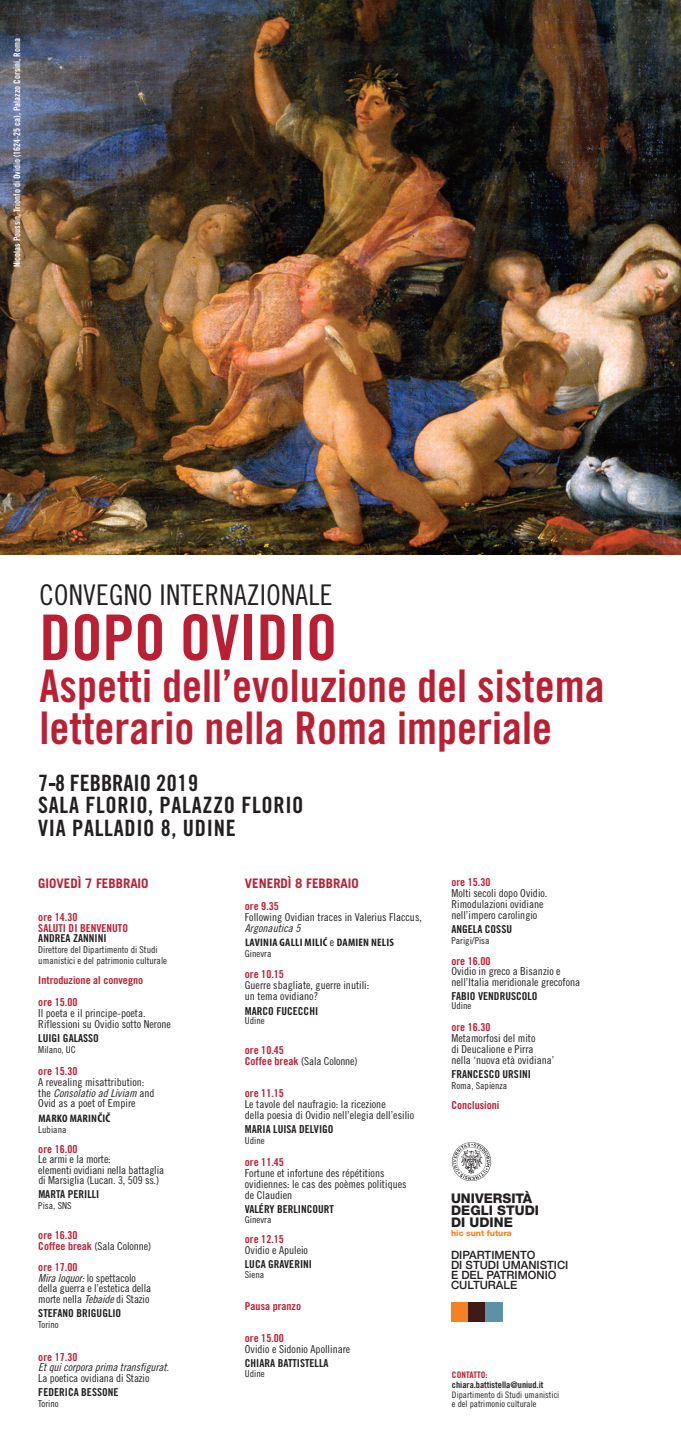
<style>
.page{position:relative;width:681px;height:1446px;background:#fff}
.page>*{position:absolute;margin:0;border:0;box-sizing:border-box;transform-origin:0 0}
.t1{font:63px "Trade Gothic LT Std Bd Cn 20";color:#ba1f33}
.t2{font:45px/42px "Trade Gothic LT Std Bd Cn 20";color:#ba1f33}
.t3{font:28.5px "Trade Gothic LT Std Cn 18";letter-spacing:.01em;color:#231f20}
.t4{font:22.5px/22.5px "Trade Gothic LT Std Bd Cn 20";letter-spacing:.03em;color:#231f20}
.t5{font:800 13.35px/11.6px "Helvetica Neue LT Std";color:#231f20}
.t6{font:700 13.12px "Trade Gothic LT Std";color:#ba1f33}
.t7{font:500 11.4px/10.1px "Helvetica Neue";color:#231f20}
.t8{font:10.88px/10.9px "Trade Gothic LT Std Cn 18";color:#231f20;scale:1.04 1}
.t9{font:10.88px/10.9px "Trade Gothic LT Std Bd Cn 20";color:#ba1f33;scale:1.04 1}
.t10{font:10.88px "Trade Gothic LT Std Bd Cn 20";color:#231f20;scale:1.04 1}
.t11{font:10.88px "Trade Gothic LT Std Cn 18 Obl";color:#231f20;scale:1.04 1}
.t12{font:700 condensed 10.88px "Myriad Pro";letter-spacing:.02em;color:#231f20;scale:1.04 1}
.t13{font:9.52px/10.9px "Trade Gothic LT Std Cn 18";color:#231f20;scale:1.04 1}
.t14{font:9px "Trade Gothic LT Std Bd Cn 20";color:#fff}
.t15{font:9px/9.8px "Trade Gothic LT Std Cn 18";color:#231f20;scale:1.04 1}
.t16{font:9px "Trade Gothic LT Std Bd Cn 20";color:#231f20;scale:1.04 1}
.t17{font:9px "Trade Gothic LT Std Bd Cn 20";color:#ba1f33;scale:1.04 1}
.t18{font:800 8.18px "Helvetica Neue LT Std";color:#f58220}
.s1{font-family:"Trade Gothic LT Std Cn 18"}
.s2{font-size:11.62px}
.s3{font-family:"Trade Gothic LT Std Bd Cn 20";color:#ba1f33}
.s4{font-family:"Trade Gothic LT Std Cn 18 Obl"}
.s5{font-family:"Trade Gothic LT Std Cn 18";font-weight:400;font-stretch:normal}
</style>
<div class="page">
<img style="left:0;top:0;width:680px;height:554px">
<img style="left:452px;top:1142px;width:39px;height:39px">
<div style="left:451px;top:1301px;width:17px;height:20px;background:#f58220"></div>
<div style="left:468px;top:1301px;width:17px;height:20px;background:#3f1b15"></div>
<div style="left:485px;top:1301px;width:17px;height:20px;background:#5d91a7"></div>
<p class="t14" style="left:14px;top:267px;width:231px;rotate:-90deg">Nicolas Poussin, Trionfo di Ovidio (1624-25 ca), Palazzo Corsini, Roma</p>
<h3 class="t3" style="left:40px;top:584px;width:294px">CONVEGNO INTERNAZIONALE</h3>
<h1 class="t1" style="left:40px;top:614px;width:299px">DOPO OVIDIO</h1>
<h2 class="t2" style="left:40px;top:668px;width:566px">Aspetti dell’evoluzione del sistema letterario nella Roma imperiale</h2>
<h3 class="t4" style="left:38px;top:773px;width:266px">7-8 FEBBRAIO 2019<br>SALA FLORIO, PALAZZO FLORIO<br>VIA PALLADIO 8, UDINE</h3>
<p class="t6" style="left:38px;top:878px;width:112px">GIOVEDÌ 7 FEBBRAIO</p>
<p class="t9" style="left:38px;top:912px;width:88px">ore 14.30<br>SALUTI DI BENVENUTO</p>
<p class="t10" style="left:38px;top:934px;width:67px">ANDREA ZANNINI</p>
<p class="t13" style="left:38px;top:945px;width:125px">Direttore del Dipartimento di Studi umanistici e del patrimonio culturale</p>
<p class="t9" style="left:38px;top:970px;width:102px;line-height:21.8px">Introduzione al convegno ore 15.00</p>
<p class="t8" style="left:38px;top:1008px;width:129px">Il poeta e il principe-poeta.<br>Riflessioni su Ovidio sotto Nerone</p>
<p class="t10" style="left:38px;top:1034px;width:60px">LUIGI GALASSO</p>
<p class="t13" style="left:38px;top:1045px;width:38px">Milano, UC</p>
<p class="t9" style="left:38px;top:1066px;width:39px">ore 15.30</p>
<p class="t8" style="left:38px;top:1077px;width:103px">A revealing misattribution:</p>
<p class="t11" style="left:38px;top:1088px;width:113px"><span class="s1">the</span> Consolatio ad Liviam <span class="s1">and</span></p>
<p class="t8" style="left:38px;top:1099px;width:95px">Ovid as a poet of Empire</p>
<p class="t12" style="left:38px;top:1114px;width:70px">MARKO MARIN<span class="s2">Č</span>I<span class="s2">Č</span></p>
<p class="t13" style="left:38px;top:1124px;width:29px">Lubiana</p>
<p class="t9" style="left:38px;top:1144px;width:39px">ore 16.00</p>
<p class="t8" style="left:38px;top:1155px;width:122px;line-height:10.5px">Le armi e la morte:<br>elementi ovidiani nella battaglia di Marsiglia (Lucan. 3, 509 ss.)</p>
<p class="t10" style="left:38px;top:1190px;width:60px">MARTA PERILLI</p>
<p class="t13" style="left:38px;top:1201px;width:33px">Pisa, SNS</p>
<p class="t9" style="left:38px;top:1230px;width:39px">ore 16.30</p>
<p class="t8" style="left:38px;top:1241px;width:110px"><span class="s3">Coffee break</span> (Sala Colonne)</p>
<p class="t9" style="left:38px;top:1262px;width:39px">ore 17.00</p>
<p class="t8" style="left:38px;top:1273px;width:110px;line-height:10.5px"><span class="s4">Mira loquor:</span> lo spettacolo della guerra e l’estetica della morte nella <span class="s4">Tebaide</span> di Stazio</p>
<p class="t10" style="left:38px;top:1309px;width:81px">STEFANO BRIGUGLIO</p>
<p class="t13" style="left:38px;top:1319px;width:21px">Torino</p>
<p class="t9" style="left:38px;top:1352px;width:39px">ore 17.30</p>
<p class="t11" style="left:38px;top:1363px;width:127px">Et qui corpora prima transfigurat.</p>
<p class="t8" style="left:38px;top:1373px;width:108px">La poetica ovidiana di Stazio</p>
<p class="t10" style="left:38px;top:1388px;width:79px">FEDERICA BESSONE</p>
<p class="t13" style="left:38px;top:1399px;width:21px">Torino</p>
<p class="t6" style="left:245px;top:878px;width:115px">VENERDÌ 8 FEBBRAIO</p>
<p class="t9" style="left:245px;top:901px;width:34px">ore 9.35</p>
<p class="t8" style="left:245px;top:912px;width:172px">Following Ovidian traces in Valerius Flaccus,</p>
<p class="t11" style="left:245px;top:923px;width:55px">Argonautica 5</p>
<p class="t12" style="left:245px;top:938px;width:145px">LAVINIA GALLI MILIĆ <span class="s5">e</span> DAMIEN NELIS</p>
<p class="t13" style="left:245px;top:948px;width:27px">Ginevra</p>
<p class="t9" style="left:245px;top:970px;width:39px">ore 10.15</p>
<p class="t8" style="left:245px;top:981px;width:121px">Guerre sbagliate, guerre inutili: un tema ovidiano?</p>
<p class="t10" style="left:245px;top:1006px;width:72px">MARCO FUCECCHI</p>
<p class="t13" style="left:245px;top:1016px;width:21px">Udine</p>
<p class="t9" style="left:245px;top:1045px;width:39px">ore 10.45</p>
<p class="t8" style="left:245px;top:1056px;width:110px"><span class="s3">Coffee break</span> (Sala Colonne)</p>
<p class="t9" style="left:245px;top:1089px;width:39px">ore 11.15</p>
<p class="t8" style="left:245px;top:1099px;width:164px">Le tavole del naufragio: la ricezione<br>della poesia di Ovidio nell’elegia dell’esilio</p>
<p class="t10" style="left:245px;top:1125px;width:87px">MARIA LUISA DELVIGO</p>
<p class="t13" style="left:245px;top:1136px;width:21px">Udine</p>
<p class="t9" style="left:245px;top:1157px;width:39px">ore 11.45</p>
<p class="t8" style="left:245px;top:1168px;width:157px">Fortune et infortune des répétitions ovidiennes: le cas des poèmes politiques de Claudien</p>
<p class="t10" style="left:245px;top:1205px;width:87px">VALÉRY BERLINCOURT</p>
<p class="t13" style="left:245px;top:1214px;width:27px">Ginevra</p>
<p class="t9" style="left:245px;top:1234px;width:39px">ore 12.15</p>
<p class="t8" style="left:245px;top:1245px;width:62px">Ovidio e Apuleio</p>
<p class="t10" style="left:245px;top:1260px;width:66px">LUCA GRAVERINI</p>
<p class="t13" style="left:245px;top:1269px;width:20px">Siena</p>
<p class="t9" style="left:245px;top:1302px;width:55px">Pausa pranzo</p>
<p class="t9" style="left:245px;top:1334px;width:39px">ore 15.00</p>
<p class="t8" style="left:245px;top:1344px;width:103px">Ovidio e Sidonio Apollinare</p>
<p class="t10" style="left:245px;top:1359px;width:82px">CHIARA BATTISTELLA</p>
<p class="t13" style="left:245px;top:1368px;width:21px">Udine</p>
<p class="t9" style="left:451px;top:877px;width:39px">ore 15.30</p>
<p class="t8" style="left:451px;top:888px;width:94px">Molti secoli dopo Ovidio.<br>Rimodulazioni ovidiane nell’impero carolingio</p>
<p class="t10" style="left:451px;top:925px;width:60px">ANGELA COSSU</p>
<p class="t13" style="left:451px;top:935px;width:38px">Parigi/Pisa</p>
<p class="t9" style="left:451px;top:956px;width:39px">ore 16.00</p>
<p class="t8" style="left:451px;top:967px;width:125px;line-height:10.5px">Ovidio in greco a Bisanzio e nell’Italia meridionale grecofona</p>
<p class="t10" style="left:451px;top:992px;width:84px">FABIO VENDRUSCOLO</p>
<p class="t13" style="left:451px;top:1001px;width:21px">Udine</p>
<p class="t9" style="left:451px;top:1023px;width:39px">ore 16.30</p>
<p class="t8" style="left:451px;top:1033px;width:100px">Metamorfosi del mito<br>di Deucalione e Pirra nella ‘nuova età ovidiana’</p>
<p class="t10" style="left:451px;top:1070px;width:78px">FRANCESCO URSINI</p>
<p class="t13" style="left:451px;top:1080px;width:55px">Roma, Sapienza</p>
<p class="t9" style="left:451px;top:1100px;width:48px">Conclusioni</p>
<p class="t5" style="left:451px;top:1194px;width:89px">UNIVERSITÀ<br>DEGLI STUDI<br>DI UDINE</p>
<p class="t18" style="left:451px;top:1230px;width:62px">hic sunt futura</p>
<p class="t7" style="left:451px;top:1249px;width:119px">DIPARTIMENTO<br>DI STUDI UMANISTICI<br>E DEL PATRIMONIO<br>CULTURALE</p>
<p class="t17" style="left:452px;top:1371px;width:36px">CONTATTO:</p>
<p class="t16" style="left:452px;top:1381px;width:89px">chiara.battistella@uniud.it</p>
<p class="t15" style="left:452px;top:1390px;width:105px">Dipartimento di Studi umanistici e del patrimonio culturale</p>
</div>
